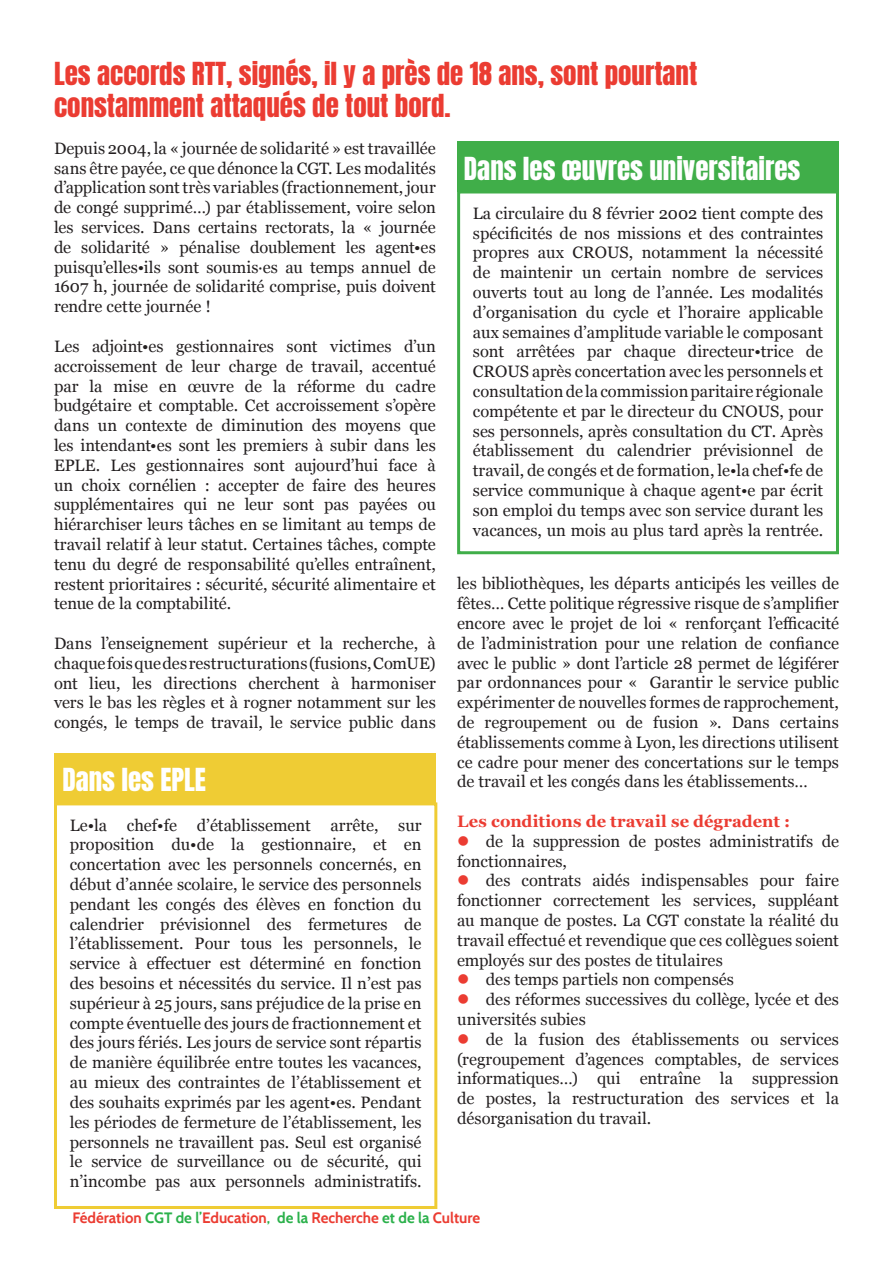
<style>
.page{position:relative;width:893px;height:1263px;background:#fff}
.page>*{position:absolute;margin:0;border:0;box-sizing:border-box;transform-origin:0 0}
.t1{font:27px/32.4px "Anton";color:#eb3c32}
.t2{font:27px "Anton";color:#fff}
.t3{font:16.5px/19.8px "Georgia";color:#231f20;text-align:justify}
.t4{font:700 16.5px "Georgia";letter-spacing:.005em;color:#eb3c32}
.t5{font:700 15px "Cabin";color:#eb3c32}
.s1{color:#eb3c32}
.s2{color:#2bb14b}
</style>
<div class="page">
<div style="left:54px;top:753px;width:382px;height:51px;background:#efcc34"></div>
<div style="left:54px;top:802px;width:383px;height:407px;border:3px solid #efcc34"></div>
<div style="left:457px;top:141px;width:382px;height:51px;background:#40ae49"></div>
<div style="left:457px;top:190px;width:382px;height:364px;border:3px solid #40ae49"></div>
<h1 class="t1" style="left:54px;top:59px;width:645px">Les accords RTT, signés, il y a près de 18 ans, sont pourtant constamment attaqués de tout bord.</h1>
<p class="t3" style="left:54px;top:138px;width:383px">Depuis 2004, la « journée de solidarité » est travaillée sans être payée, ce que dénonce la CGT. Les modalités d’application sont très variables (fractionnement, jour de congé supprimé…) par établissement, voire selon les services. Dans certains rectorats, la « journée de solidarité » pénalise doublement les agent•es puisqu’elles•ils sont soumis·es au temps annuel de 1607 h, journée de solidarité comprise, puis doivent rendre cette journée !</p>
<p class="t3" style="left:54px;top:336px;width:383px">Les adjoint•es gestionnaires sont victimes d’un accroissement de leur charge de travail, accentué par la mise en œuvre de la réforme du cadre budgétaire et comptable. Cet accroissement s’opère dans un contexte de diminution des moyens que les intendant•es sont les premiers à subir dans les EPLE. Les gestionnaires sont aujourd’hui face à un choix cornélien : accepter de faire des heures supplémentaires qui ne leur sont pas payées ou hiérarchiser leurs tâches en se limitant au temps de travail relatif à leur statut. Certaines tâches, compte tenu du degré de responsabilité qu’elles entraînent, restent prioritaires : sécurité, sécurité alimentaire et tenue de la comptabilité.</p>
<p class="t3" style="left:54px;top:633px;width:383px">Dans l’enseignement supérieur et la recherche, à chaque fois que des restructurations (fusions, ComUE) ont lieu, les directions cherchent à harmoniser vers le bas les règles et à rogner notamment sur les congés, le temps de travail, le service public dans</p>
<h1 class="t2" style="left:62px;top:766px;width:145px">Dans les EPLE</h1>
<p class="t3" style="left:70px;top:814px;width:353px">Le•la chef•fe d’établissement arrête, sur proposition du•de la gestionnaire, et en concertation avec les personnels concernés, en début d’année scolaire, le service des personnels pendant les congés des élèves en fonction du calendrier prévisionnel des fermetures de l’établissement. Pour tous les personnels, le service à effectuer est déterminé en fonction des besoins et nécessités du service. Il n’est pas supérieur à 25 jours, sans préjudice de la prise en compte éventuelle des jours de fractionnement et des jours fériés. Les jours de service sont répartis de manière équilibrée entre toutes les vacances, au mieux des contraintes de l’établissement et des souhaits exprimés par les agent•es. Pendant les périodes de fermeture de l’établissement, les personnels ne travaillent pas. Seul est organisé le service de surveillance ou de sécurité, qui n’incombe pas aux personnels administratifs.</p>
<h1 class="t2" style="left:464px;top:154px;width:338px">Dans les œuvres universitaires</h1>
<p class="t3" style="left:473px;top:202px;width:352px">La circulaire du 8 février 2002 tient compte des spécificités de nos missions et des contraintes propres aux CROUS, notamment la nécessité de maintenir un certain nombre de services ouverts tout au long de l’année. Les modalités d’organisation du cycle et l’horaire applicable aux semaines d’amplitude variable le composant sont arrêtées par chaque directeur•trice de CROUS après concertation avec les personnels et consultation de la commission paritaire régionale compétente et par le directeur du CNOUS, pour ses personnels, après consultation du CT. Après établissement du calendrier prévisionnel de travail, de congés et de formation, le•la chef•fe de service communique à chaque agent•e par écrit son emploi du temps avec son service durant les vacances, un mois au plus tard après la rentrée.</p>
<p class="t3" style="left:457px;top:573px;width:383px">les bibliothèques, les départs anticipés les veilles de fêtes… Cette politique régressive risque de s’amplifier encore avec le projet de loi « renforçant l’efficacité de l’administration pour une relation de confiance avec le public » dont l’article 28 permet de légiférer par ordonnances pour « Garantir le service public expérimenter de nouvelles formes de rapprochement, de regroupement ou de fusion ». Dans certains établissements comme à Lyon, les directions utilisent ce cadre pour mener des concertations sur le temps de travail et les congés dans les établissements…</p>
<p class="t4" style="left:457px;top:809px;width:335px">Les conditions de travail se dégradent :</p>
<p class="t3" style="left:457px;top:830px;width:383px"><span class="s1">●</span> de la suppression de postes administratifs de fonctionnaires,</p>
<p class="t3" style="left:457px;top:870px;width:383px"><span class="s1">●</span> des contrats aidés indispensables pour faire fonctionner correctement les services, suppléant au manque de postes. La CGT constate la réalité du travail effectué et revendique que ces collègues soient employés sur des postes de titulaires</p>
<p class="t3" style="left:457px;top:969px;width:278px"><span class="s1">●</span> des temps partiels non compensés</p>
<p class="t3" style="left:457px;top:989px;width:383px"><span class="s1">●</span> des réformes successives du collège, lycée et des universités subies</p>
<p class="t3" style="left:457px;top:1028px;width:383px"><span class="s1">●</span> de la fusion des établissements ou services (regroupement d’agences comptables, de services informatiques…) qui entraîne la suppression de postes, la restructuration des services et la désorganisation du travail.</p>
<p class="t5" style="left:72px;top:1209px;width:409px">Fédération <span class="s2">CGT de l’</span>Education<span class="s2">, de la</span> Recherche <span class="s2">et de la</span> Culture</p>
</div>
